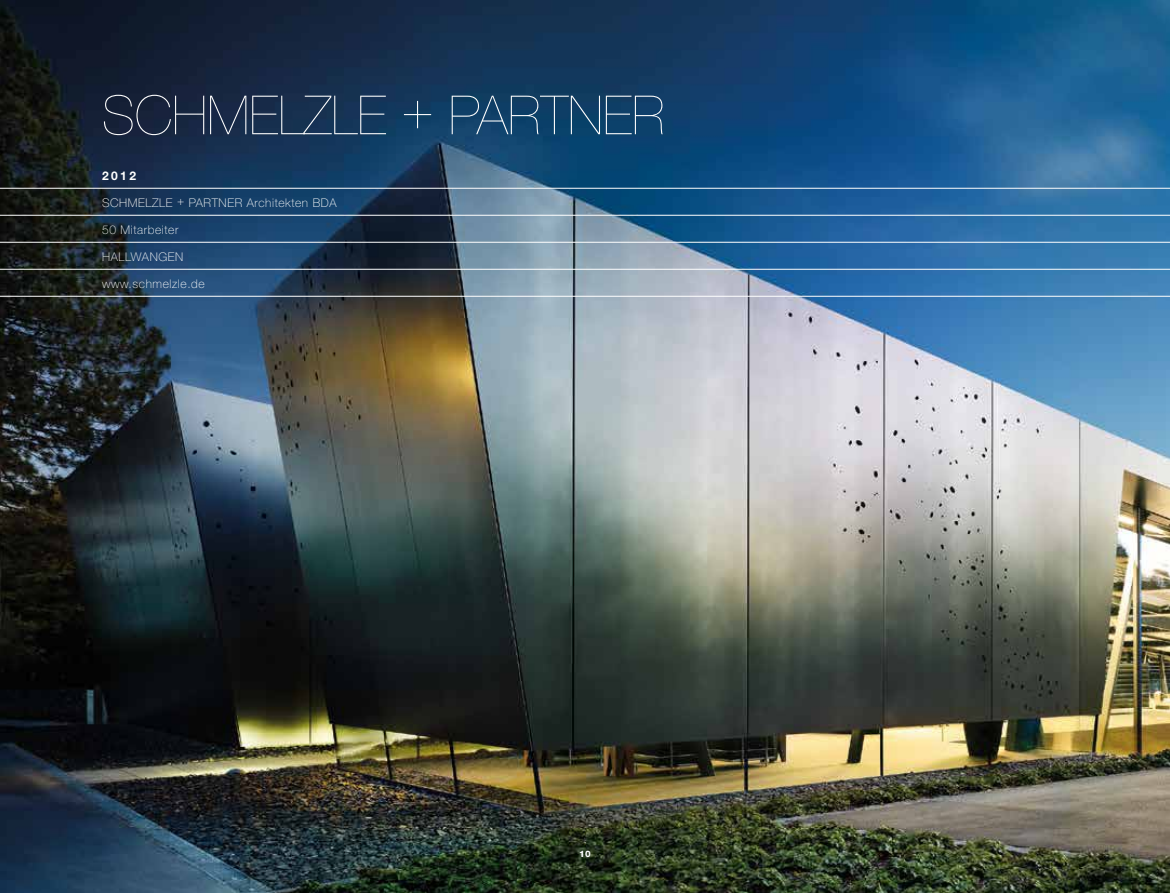
<style>
.page{position:relative;width:1170px;height:893px;background:#fff}
.page>*{position:absolute;margin:0;border:0;box-sizing:border-box;transform-origin:0 0}
.t1{font:200 54px "Helvetica Neue";color:#fff}
.t2{font:100 12px "Helvetica Neue";letter-spacing:.05em;color:#fff}
.t3{font:700 12px "Helvetica Neue";color:#fff}
.t4{font:800 9px "Helvetica Neue";color:#fff}
</style>
<div class="page">
<img style="left:0;top:0;width:1169px;height:893px">
<hr style="left:0;top:188px;width:1169px;height:1px;background:#fff">
<hr style="left:0;top:215px;width:1169px;height:1px;background:#fff">
<hr style="left:0;top:242px;width:1169px;height:1px;background:#fff">
<hr style="left:0;top:269px;width:1169px;height:1px;background:#fff">
<hr style="left:0;top:296px;width:1169px;height:1px;background:#fff">
<h1 class="t1" style="left:102px;top:84px;width:564px">SCHMELZLE + PARTNER</h1>
<p class="t3" style="left:102px;top:168px;width:35px">2012</p>
<p class="t2" style="left:102px;top:196px;width:236px">SCHMELZLE + PARTNER Architekten BDA</p>
<p class="t2" style="left:102px;top:223px;width:78px">50 Mitarbeiter</p>
<p class="t2" style="left:102px;top:250px;width:83px">HALLWANGEN</p>
<p class="t2" style="left:102px;top:277px;width:104px">www.schmelzle.de</p>
<p class="t4" style="left:579px;top:849px;width:13px">10</p>
</div>
